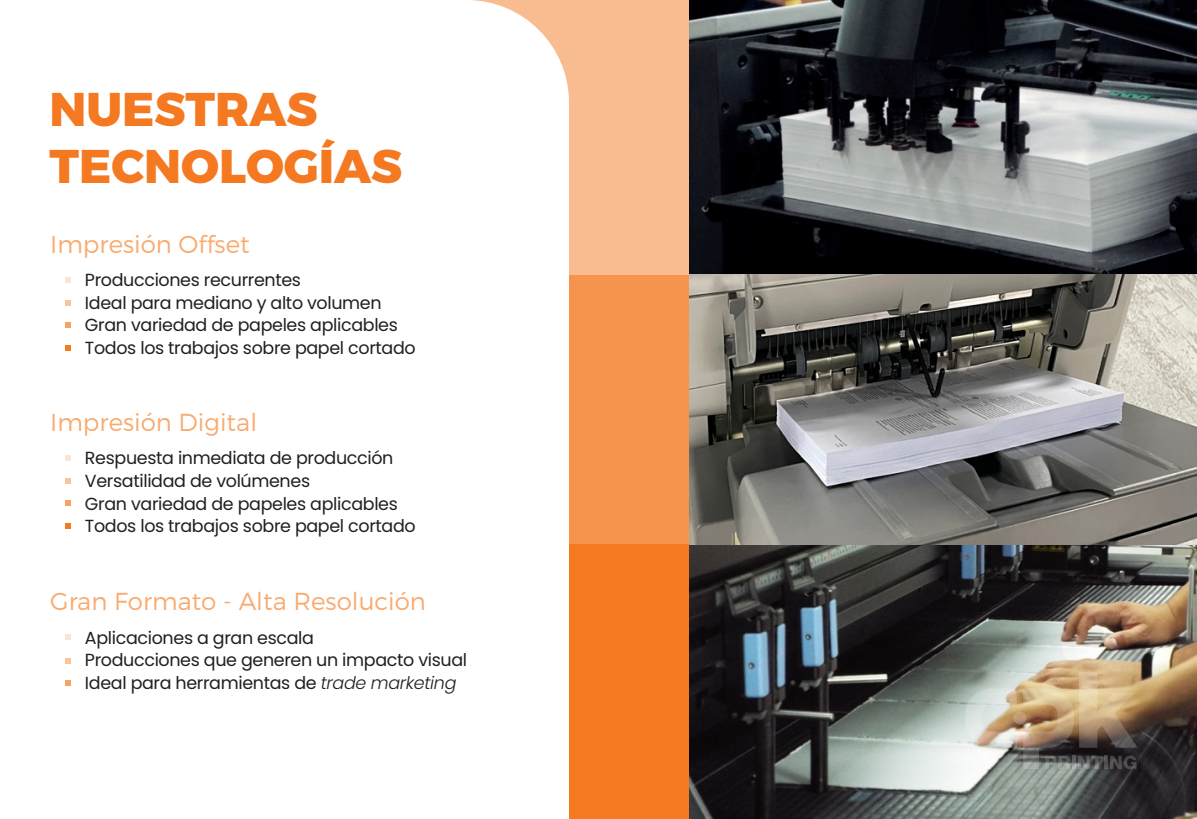
<style>
.page{position:relative;width:1197px;height:819px;background:#fff}
.page>*{position:absolute;margin:0;border:0;box-sizing:border-box;transform-origin:0 0}
.t1{font:800 47.25px/56.7px "Montserrat";color:#f47921}
.t2{font:300 24.5px "Montserrat";color:#f9aa6f}
.t3{font:17.5px/22.8px "Poppins";letter-spacing:-.02em;color:#231f20}
.s1{font-weight:300;font-style:italic}
</style>
<div class="page">
<div style="left:422px;top:0;width:406px;height:275px;background:#f9bc90"></div>
<div style="left:422px;top:275px;width:406px;height:270px;background:#f6934d"></div>
<div style="left:422px;top:545px;width:406px;height:274px;background:#f47921"></div>
<svg style="left:65px;top:0;width:504px;height:819px"></svg>
<svg style="left:65px;top:455px;width:6px;height:6px"></svg>
<svg style="left:65px;top:478px;width:6px;height:6px"></svg>
<svg style="left:65px;top:501px;width:6px;height:5px"></svg>
<svg style="left:65px;top:523px;width:6px;height:6px"></svg>
<svg style="left:65px;top:634px;width:6px;height:6px"></svg>
<svg style="left:65px;top:658px;width:6px;height:6px"></svg>
<svg style="left:65px;top:680px;width:6px;height:6px"></svg>
<svg style="left:65px;top:277px;width:6px;height:6px"></svg>
<svg style="left:65px;top:300px;width:6px;height:6px"></svg>
<svg style="left:65px;top:322px;width:6px;height:6px"></svg>
<svg style="left:65px;top:345px;width:6px;height:6px"></svg>
<img style="left:690px;top:0;width:507px;height:819px">
<svg style="left:966px;top:688px;width:51px;height:60px;background:#d2cdbf"></svg>
<svg style="left:1014px;top:712px;width:13px;height:13px"></svg>
<svg style="left:1023px;top:672px;width:124px;height:97px;background:#988367"></svg>
<h1 class="t1" style="left:50px;top:82px;width:354px">NUESTRAS<br>TECNOLOGÍAS</h1>
<h2 class="t2" style="left:50px;top:229px;width:201px">Impresión Offset</h2>
<p class="t3" style="left:85px;top:269px;width:332px">Producciones recurrentes<br>Ideal para mediano y alto volumen Gran variedad de papeles aplicables Todos los trabajos sobre papel cortado</p>
<h2 class="t2" style="left:50px;top:407px;width:208px">Impresión Digital</h2>
<p class="t3" style="left:85px;top:447px;width:332px">Respuesta inmediata de producción Versatilidad de volúmenes<br>Gran variedad de papeles aplicables Todos los trabajos sobre papel cortado</p>
<h2 class="t2" style="left:50px;top:587px;width:377px">Gran Formato - Alta Resolución</h2>
<p class="t3" style="left:85px;top:626px;width:384px">Aplicaciones a gran escala<br>Producciones que generen un impacto visual<br>Ideal para herramientas de <span class="s1">trade marketing</span></p>
</div>
